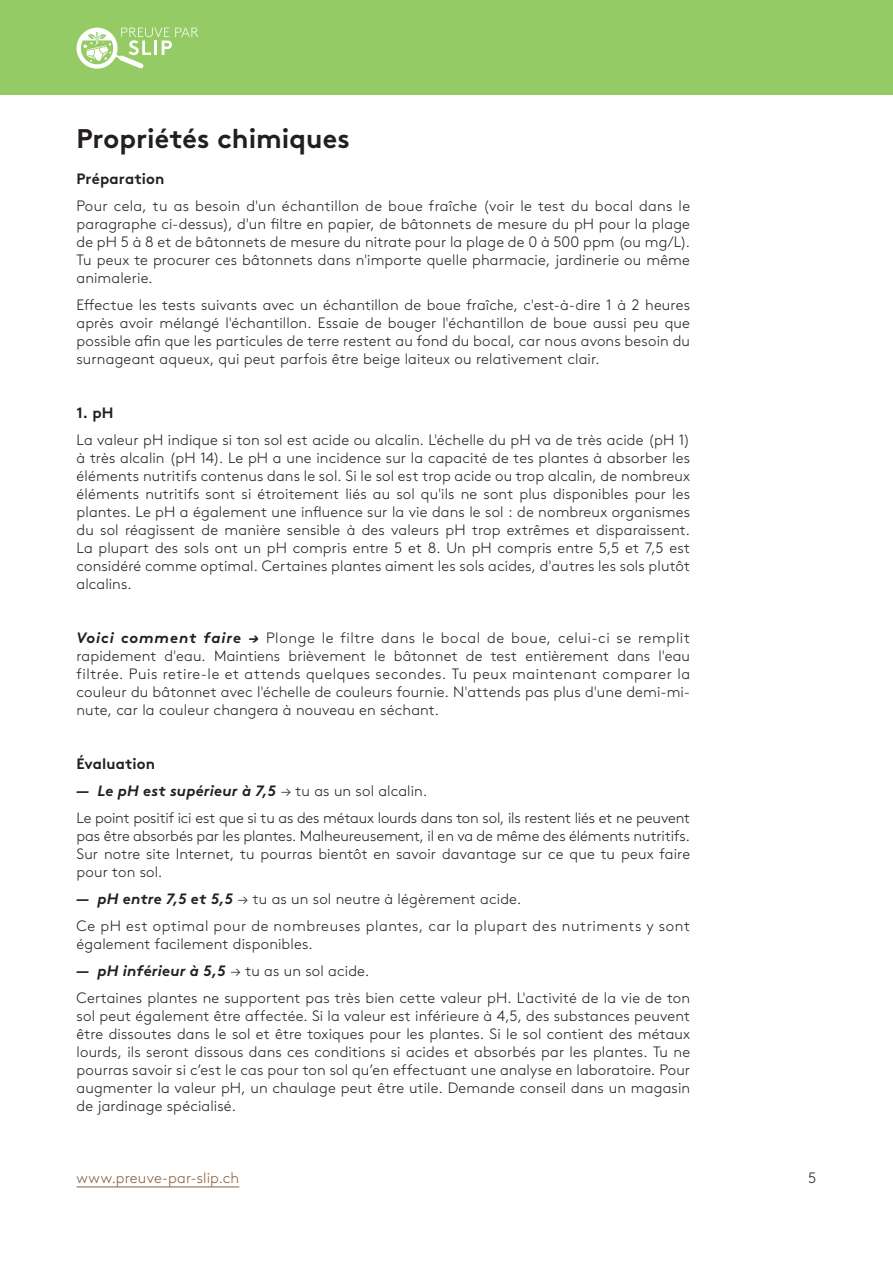
<style>
.page{position:relative;width:893px;height:1263px;background:#fff}
.page>*{position:absolute;margin:0;border:0;box-sizing:border-box;transform-origin:0 0}
.t1{font:700 27px "Brown Std";color:#231f20}
.t2{font:300 15px/18px "Brown Std";letter-spacing:.01em;color:#231f20;text-align:justify}
.t3{font:300 15px/27px "Brown Std";letter-spacing:-.01em;color:#231f20}
.t4{font:300 15px/27px "Brown Std";letter-spacing:.035em;color:#231f20}
.t5{font:700 15px "Brown Std";letter-spacing:.005em;color:#231f20}
.t6{font:300 15px "Brown Std";letter-spacing:.01em;color:#8a5d3b}
.s1{font-weight:700;font-style:italic}
</style>
<div class="page">
<hr style="left:77px;top:1186px;width:162px;height:1px;background:#8a5d3b">
<div style="left:0;top:0;width:893px;height:94px;background:#95cb64"></div>
<svg style="left:77px;top:28px;width:121px;height:41px"></svg>
<h1 class="t1" style="left:77px;top:122px;width:275px">Propriétés chimiques</h1>
<p class="t5" style="left:77px;top:170px;width:89px">Préparation</p>
<p class="t2" style="left:77px;top:197px;width:615px">Pour cela, tu as besoin d'un échantillon de boue fraîche (voir le test du bocal dans le paragraphe ci-dessus), d'un filtre en papier, de bâtonnets de mesure du pH pour la plage de pH 5 à 8 et de bâtonnets de mesure du nitrate pour la plage de 0 à 500 ppm (ou mg/L).<br>Tu peux te procurer ces bâtonnets dans n'importe quelle pharmacie, jardinerie ou même animalerie.</p>
<p class="t2" style="left:77px;top:296px;width:615px">Effectue les tests suivants avec un échantillon de boue fraîche, c'est-à-dire 1 à 2 heures après avoir mélangé l'échantillon. Essaie de bouger l'échantillon de boue aussi peu que possible afin que les particules de terre restent au fond du bocal, car nous avons besoin du surnageant aqueux, qui peut parfois être beige laiteux ou relativement clair.</p>
<p class="t5" style="left:77px;top:404px;width:39px">1. pH</p>
<p class="t2" style="left:77px;top:431px;width:615px">La valeur pH indique si ton sol est acide ou alcalin. L'échelle du pH va de très acide (pH 1) à très alcalin (pH 14). Le pH a une incidence sur la capacité de tes plantes à absorber les éléments nutritifs contenus dans le sol. Si le sol est trop acide ou trop alcalin, de nombreux éléments nutritifs sont si étroitement liés au sol qu'ils ne sont plus disponibles pour les plantes. Le pH a également une influence sur la vie dans le sol : de nombreux organismes du sol réagissent de manière sensible à des valeurs pH trop extrêmes et disparaissent.<br>La plupart des sols ont un pH compris entre 5 et 8. Un pH compris entre 5,5 et 7,5 est considéré comme optimal. Certaines plantes aiment les sols acides, d'autres les sols plutôt alcalins.</p>
<p class="t2" style="left:77px;top:629px;width:615px"><span class="s1">Voici comment faire →</span> Plonge le filtre dans le bocal de boue, celui-ci se remplit rapidement d'eau. Maintiens brièvement le bâtonnet de test entièrement dans l'eau filtrée. Puis retire-le et attends quelques secondes. Tu peux maintenant comparer la couleur du bâtonnet avec l'échelle de couleurs fournie. N'attends pas plus d'une demi-mi&shy;nute, car la couleur changera à nouveau en séchant.</p>
<p class="t5" style="left:77px;top:755px;width:80px">Évaluation</p>
<p class="t3" style="left:77px;top:778px;width:615px"><span class="s1">— Le pH est supérieur à 7,5</span> → tu as un sol alcalin.<br>Le point positif ici est que si tu as des métaux lourds dans ton sol, ils restent liés et ne peuvent</p>
<p class="t2" style="left:77px;top:827px;width:615px">pas être absorbés par les plantes. Malheureusement, il en va de même des éléments nutritifs.<br>Sur notre site Internet, tu pourras bientôt en savoir davantage sur ce que tu peux faire pour ton sol.</p>
<p class="t4" style="left:77px;top:886px;width:615px"><span class="s1">— pH entre 7,5 et 5,5</span> → tu as un sol neutre à légèrement acide.<br>Ce pH est optimal pour de nombreuses plantes, car la plupart des nutriments y sont</p>
<p class="t2" style="left:77px;top:935px;width:238px">également facilement disponibles.</p>
<p class="t2" style="left:77px;top:958px;width:615px;line-height:27px"><span class="s1">— pH inférieur à 5,5</span> → tu as un sol acide.<br>Certaines plantes ne supportent pas très bien cette valeur pH. L'activité de la vie de ton</p>
<p class="t2" style="left:77px;top:1007px;width:615px">sol peut également être affectée. Si la valeur est inférieure à 4,5, des substances peuvent être dissoutes dans le sol et être toxiques pour les plantes. Si le sol contient des métaux lourds, ils seront dissous dans ces conditions si acides et absorbés par les plantes. Tu ne pourras savoir si c’est le cas pour ton sol qu’en effectuant une analyse en laboratoire. Pour augmenter la valeur pH, un chaulage peut être utile. Demande conseil dans un magasin de jardinage spécialisé.</p>
<p class="t6" style="left:77px;top:1169px;width:164px">www.preuve-par-slip.ch</p>
<p class="t2" style="left:808px;top:1169px;width:10px">5</p>
</div>
